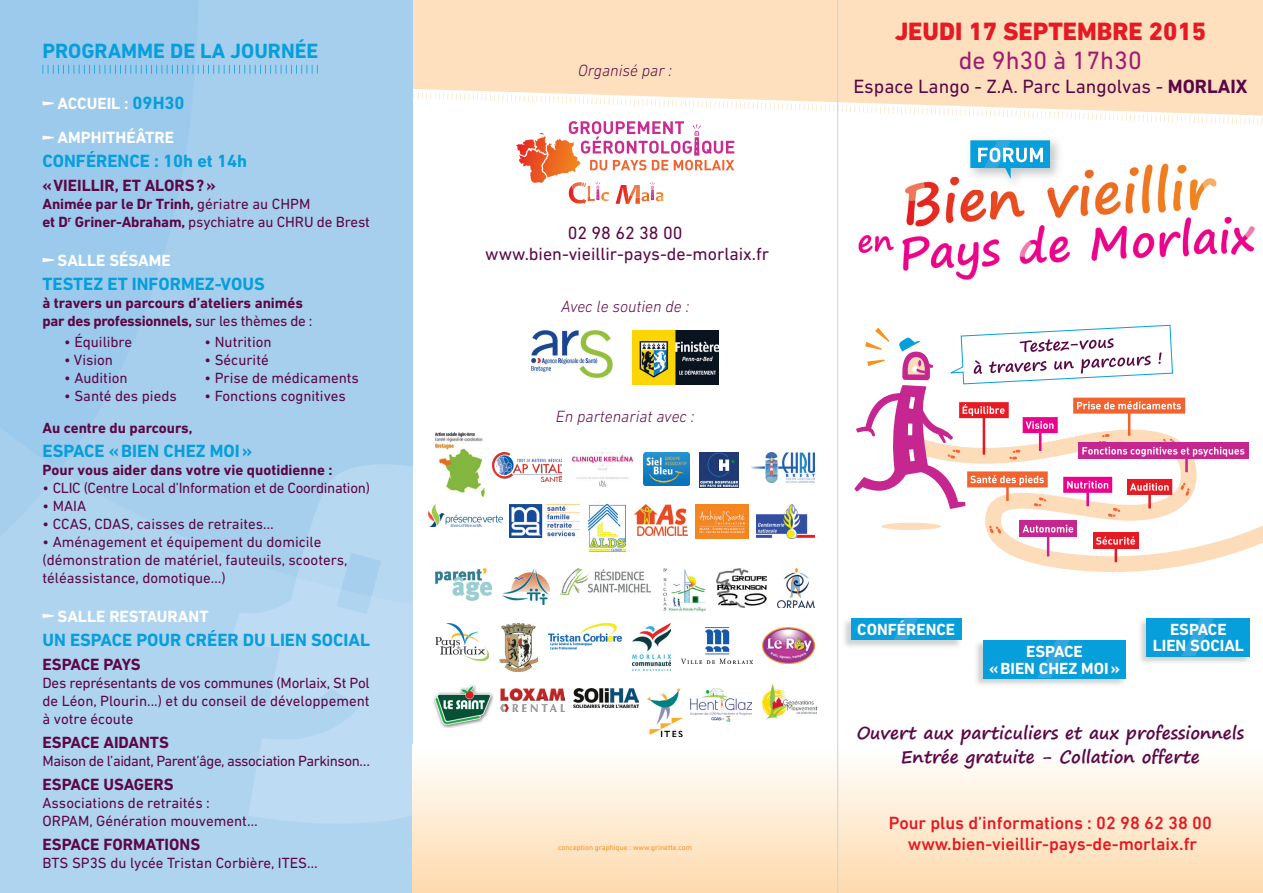
<style>
.page{position:relative;width:1263px;height:893px;background:#fff}
.page>*{position:absolute;margin:0;border:0;box-sizing:border-box;transform-origin:0 0}
.t1{font:800 25.5px "DIN Next LT Pro";color:#e51a23}
.t2{font:25.5px "DIN Next LT Pro";color:#9e1c6f}
.t3{font:700 21px "DIN Next LT Pro";color:#069edb}
.t4{font:19.5px "DIN Next LT Pro";color:#5c0746}
.t5{font:700 18px "DIN Next LT Pro";color:#069edb}
.t6{font:500 18px/21.8px "DIN Next LT Pro";color:#e51a23;text-align:center}
.t7{font:18px/21.8px "DIN Next LT Pro";color:#5c0746;text-align:center}
.t8{font:700 17.25px/24px "Segoe Print";color:#5c0746;text-align:center}
.t9{font:700 16.5px "DIN Next LT Pro";color:#5c0746}
.t10{font:700 16.5px/34.2px "DIN Next LT Pro";color:#fff}
.t11{font:italic 300 16.5px "DIN Next LT Pro";color:#5c0746}
.t12{font:700 16.5px "DIN Next LT Pro";letter-spacing:-.03em;color:#5c0746}
.t13{font:700 16.35px/16.4px "DIN Next LT Pro";color:#fff;text-align:center}
.t14{font:15px/18px "DIN Next LT Pro";color:#5c0746}
.t15{font:700 15px/18px "DIN Next LT Pro";color:#5c0746}
.t16{font:15px "DIN Next LT Pro";letter-spacing:-.03em;color:#5c0746}
.t17{font:15px "DIN Next LT Pro";letter-spacing:-.02em;color:#5c0746}
.t18{font:7.5px "DIN Next LT Pro";color:#f7931d}
.s1{font-size:18px;color:#069edb}
.s2{font-weight:400}
.s3{font-weight:700}
</style>
<div class="page">
<svg style="left:412px;top:0;width:851px;height:125px;fill:#fee0bf"></svg>
<img style="left:0;top:0;width:412px;height:893px">
<svg style="left:926px;top:442px;width:337px;height:130px"></svg>
<svg style="left:989px;top:526px;width:12px;height:8px"></svg>
<div style="left:1078px;top:443px;width:171px;height:16px;background:#c5268f"></div>
<div style="left:1093px;top:533px;width:46px;height:16px;background:#e51a23"></div>
<div style="left:1019px;top:521px;width:58px;height:16px;background:#c5268f"></div>
<svg style="left:1022px;top:525px;width:60px;height:45px"></svg>
<div style="left:881px;top:523px;width:60px;height:7px;background:#fddcba;border-radius:50%"></div>
<svg style="left:1096px;top:536px;width:39px;height:26px"></svg>
<svg style="left:854px;top:325px;width:390px;height:192px"></svg>
<img style="left:858px;top:163px;width:397px;height:117px">
<img style="left:966px;top:140px;width:97px;height:50px">
<svg style="left:970px;top:140px;width:80px;height:39px"></svg>
<img style="left:844px;top:617px;width:116px;height:30px">
<div style="left:851px;top:618px;width:111px;height:22px;background:#069edb"></div>
<svg style="left:894px;top:618px;width:24px;height:22px"></svg>
<img style="left:976px;top:640px;width:150px;height:45px">
<div style="left:983px;top:640px;width:142px;height:38px;background:#069edb"></div>
<svg style="left:1037px;top:640px;width:33px;height:38px"></svg>
<img style="left:1140px;top:617px;width:110px;height:46px">
<div style="left:1146px;top:618px;width:104px;height:38px;background:#069edb"></div>
<svg style="left:1182px;top:618px;width:32px;height:38px"></svg>
<svg style="left:516px;top:121px;width:218px;height:83px"></svg>
<svg style="left:43px;top:101px;width:11px;height:5px"></svg>
<svg style="left:43px;top:136px;width:11px;height:4px"></svg>
<svg style="left:43px;top:258px;width:11px;height:4px"></svg>
<svg style="left:43px;top:614px;width:11px;height:4px"></svg>
<svg style="left:43px;top:65px;width:275px;height:9px;background:#8ac5e9"></svg>
<img style="left:532px;top:331px;width:80px;height:46px">
<img style="left:633px;top:331px;width:85px;height:53px">
<img style="left:492px;top:453px;width:70px;height:28px">
<img style="left:572px;top:453px;width:60px;height:33px">
<img style="left:436px;top:433px;width:48px;height:63px">
<img style="left:699px;top:453px;width:40px;height:34px">
<img style="left:643px;top:453px;width:46px;height:32px">
<img style="left:509px;top:505px;width:71px;height:33px">
<img style="left:751px;top:453px;width:63px;height:29px">
<img style="left:588px;top:505px;width:38px;height:46px">
<img style="left:634px;top:505px;width:54px;height:30px">
<img style="left:696px;top:505px;width:53px;height:34px">
<img style="left:757px;top:505px;width:57px;height:34px">
<img style="left:436px;top:568px;width:55px;height:33px">
<img style="left:561px;top:568px;width:90px;height:26px">
<img style="left:503px;top:568px;width:47px;height:37px">
<img style="left:681px;top:627px;width:72px;height:36px">
<img style="left:632px;top:624px;width:38px;height:46px">
<img style="left:777px;top:568px;width:37px;height:40px">
<img style="left:716px;top:568px;width:50px;height:40px">
<img style="left:663px;top:568px;width:42px;height:43px">
<img style="left:436px;top:624px;width:53px;height:37px">
<img style="left:548px;top:624px;width:73px;height:26px">
<img style="left:499px;top:624px;width:39px;height:47px">
<img style="left:763px;top:627px;width:51px;height:36px">
<img style="left:433px;top:685px;width:60px;height:43px">
<img style="left:500px;top:689px;width:64px;height:22px">
<img style="left:574px;top:689px;width:64px;height:19px">
<img style="left:648px;top:689px;width:34px;height:47px">
<img style="left:691px;top:689px;width:60px;height:33px">
<hr style="left:837px;top:0;width:1px;height:893px;background:#d1d2d4">
<img style="left:429px;top:505px;width:74px;height:21px">
<img style="left:762px;top:685px;width:55px;height:35px">
<h2 class="t3" style="left:43px;top:39px;width:277px">PROGRAMME DE LA JOURNÉE</h2>
<p class="t10" style="left:58px;top:86px;width:128px">ACCUEIL : <span class="s1">09H30<br></span>AMPHITHÉÂTRE</p>
<p class="t5" style="left:43px;top:151px;width:206px">CONFÉRENCE : 10h et 14h</p>
<p class="t9" style="left:43px;top:176px;width:175px">« VIEILLIR, ET ALORS ? »</p>
<p class="t15" style="left:43px;top:195px;width:329px">Animée par le Dr Trinh, <span class="s2">gériatre au CHPM<br></span>et D<sup>r</sup> Griner-Abraham, <span class="s2">psychiatre au CHRU de Brest</span></p>
<p class="t10" style="left:58px;top:243px;width:115px">SALLE SÉSAME</p>
<p class="t5" style="left:43px;top:273px;width:224px">TESTEZ ET INFORMEZ-VOUS</p>
<p class="t15" style="left:43px;top:294px;width:272px">à travers un parcours d’ateliers animés par des professionnels, <span class="s2">sur les thèmes de :</span></p>
<p class="t14" style="left:64px;top:333px;width:70px">• Équilibre</p>
<p class="t14" style="left:205px;top:333px;width:69px">• Nutrition</p>
<p class="t14" style="left:64px;top:351px;width:50px">• Vision</p>
<p class="t14" style="left:205px;top:351px;width:66px">• Sécurité</p>
<p class="t14" style="left:64px;top:369px;width:65px">• Audition</p>
<p class="t14" style="left:205px;top:369px;width:156px">• Prise de médicaments</p>
<p class="t14" style="left:64px;top:387px;width:114px">• Santé des pieds</p>
<p class="t14" style="left:205px;top:387px;width:143px">• Fonctions cognitives</p>
<p class="t15" style="left:43px;top:419px;width:152px">Au centre du parcours,</p>
<p class="t5" style="left:43px;top:441px;width:211px">ESPACE « BIEN CHEZ MOI »</p>
<p class="t15" style="left:43px;top:461px;width:292px">Pour vous aider dans votre vie quotidienne :</p>
<p class="t17" style="left:43px;top:480px;width:329px">• CLIC (Centre Local d’Information et de Coordination)</p>
<p class="t14" style="left:43px;top:497px;width:45px">• MAIA</p>
<p class="t14" style="left:43px;top:515px;width:233px">• CCAS, CDAS, caisses de retraites…</p>
<p class="t14" style="left:43px;top:533px;width:307px">• Aménagement et équipement du domicile (démonstration de matériel, fauteuils, scooters, téléassistance, domotique…)</p>
<p class="t10" style="left:58px;top:599px;width:152px">SALLE RESTAURANT</p>
<p class="t5" style="left:43px;top:629px;width:329px">UN ESPACE POUR CRÉER DU LIEN SOCIAL</p>
<p class="t12" style="left:43px;top:654px;width:100px">ESPACE PAYS</p>
<p class="t14" style="left:43px;top:673px;width:329px;text-align:justify">Des représentants de vos communes (Morlaix, St Pol de Léon, Plourin...) et du conseil de développement à votre écoute</p>
<p class="t9" style="left:43px;top:732px;width:128px">ESPACE AIDANTS</p>
<p class="t16" style="left:43px;top:752px;width:329px">Maison de l’aidant, Parent’âge, association Parkinson…</p>
<p class="t9" style="left:43px;top:774px;width:133px">ESPACE USAGERS</p>
<p class="t14" style="left:43px;top:793px;width:217px">Associations de retraités :<br>ORPAM, Génération mouvement…</p>
<p class="t9" style="left:43px;top:834px;width:159px">ESPACE FORMATIONS</p>
<p class="t14" style="left:43px;top:853px;width:277px">BTS SP3S du lycée Tristan Corbière, ITES…</p>
<p class="t11" style="left:578px;top:61px;width:95px">Organisé par :</p>
<p class="t7" style="left:485px;top:221px;width:286px">02 98 62 38 00 www.bien-vieillir-pays-de-morlaix.fr</p>
<p class="t11" style="left:561px;top:297px;width:130px">Avec le soutien de :</p>
<p class="t11" style="left:556px;top:407px;width:140px">En partenariat avec :</p>
<p class="t18" style="left:558px;top:844px;width:135px">conception graphique : www.grinette.com</p>
<h1 class="t1" style="left:895px;top:17px;width:313px">JEUDI 17 SEPTEMBRE 2015</h1>
<h1 class="t2" style="left:959px;top:46px;width:184px">de 9h30 à 17h30</h1>
<h3 class="t4" style="left:853px;top:75px;width:395px">Espace Lango - Z.A. Parc Langolvas - <span class="s3">MORLAIX</span></h3>
<p class="t13" style="left:857px;top:621px;width:99px">CONFÉRENCE</p>
<p class="t13" style="left:989px;top:643px;width:132px">ESPACE<br>« BIEN CHEZ MOI »</p>
<p class="t13" style="left:1153px;top:621px;width:93px">ESPACE<br>LIEN SOCIAL</p>
<p class="t8" style="left:857px;top:720px;width:389px">Ouvert aux particuliers et aux professionnels<br>Entrée gratuite - Collation offerte</p>
<p class="t6" style="left:889px;top:811px;width:325px">Pour plus d’informations : 02 98 62 38 00 www.bien-vieillir-pays-de-morlaix.fr</p>
</div>
